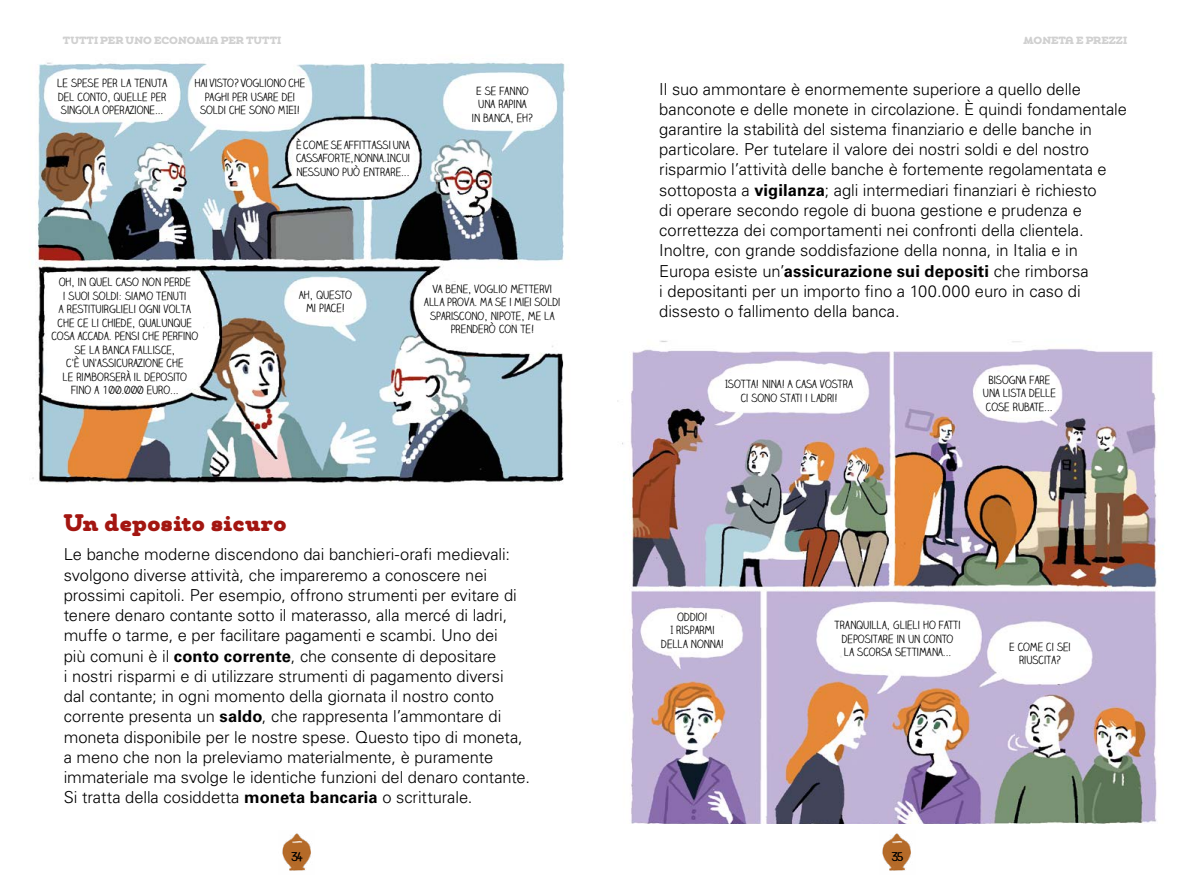
<style>
.page{position:relative;width:1191px;height:893px;background:#fff}
.page>*{position:absolute;margin:0;border:0;box-sizing:border-box;transform-origin:0 0}
.t1{font:900 24px "Chennai Slab";letter-spacing:.02em;color:#a31611}
.t2{font:300 16.5px/20.2px "Univers LT Std";letter-spacing:-.005em;color:#000}
.t3{font:12px "Claire Hand";color:#000}
.t4{font:11.25px/13.5px "Claire Hand";color:#000;text-align:center}
.t5{font:900 10.5px "Chennai Slab";color:#d0d0d0}
.s1{font-weight:700}
</style>
<div class="page">
<img style="left:32px;top:62px;width:533px;height:423px">
<img style="left:282px;top:833px;width:29px;height:38px">
<img style="left:882px;top:833px;width:29px;height:38px">
<img style="left:617px;top:340px;width:542px;height:484px">
<p class="t5" style="left:63px;top:32px;width:220px">TUTTI PER UNO ECONOMIA PER TUTTI</p>
<p class="t5" style="left:1023px;top:32px;width:105px">MONETA E PREZZI</p>
<p class="t4" style="left:57px;top:76px;width:111px;text-align:justify">LE SPESE PER LA TENUTA DEL CONTO, QUELLE PER SINGOLA OPERAZIONE...</p>
<p class="t4" style="left:195px;top:76px;width:112px">HAI VISTO? VOGLIONO CHE<br>PAGHI PER USARE DEI<br>SOLDI CHE SONO MIEI!</p>
<p class="t4" style="left:296px;top:138px;width:115px;text-align:justify">È COME SE AFFITTASSI UNA CASSAFORTE, NONNA. IN CUI NESSUNO PUÒ ENTRARE...</p>
<p class="t4" style="left:472px;top:84px;width:62px">E SE FANNO<br>UNA RAPINA<br>IN BANCA, EH?</p>
<p class="t4" style="left:52px;top:275px;width:148px">OH, IN QUEL CASO NON PERDE<br>I SUOI SOLDI: SIAMO TENUTI<br>A RESTITUIRGLIELI OGNI VOLTA<br>CHE CE LI CHIEDE, QUALUNQUE<br>COSA ACCADA. PENSI CHE PERFINO<br>SE LA BANCA FALLISCE,<br>C’È UN’ASSICURAZIONE CHE<br>LE RIMBORSERÀ IL DEPOSITO<br>FINO A 100.000 EURO...</p>
<p class="t4" style="left:299px;top:288px;width:54px">AH, QUESTO<br>MI PIACE!</p>
<p class="t4" style="left:424px;top:282px;width:138px">VA BENE, VOGLIO METTERVI<br>ALLA PROVA. MA SE I MIEI SOLDI<br>SPARISCONO, NIPOTE, ME LA<br>PRENDERÒ CON TE!</p>
<h1 class="t1" style="left:64px;top:505px;width:224px">Un deposito sicuro</h1>
<p class="t2" style="left:64px;top:544px;width:468px">Le banche moderne discendono dai banchieri-orafi medievali: svolgono diverse attività, che impareremo a conoscere nei prossimi capitoli. Per esempio, offrono strumenti per evitare di tenere denaro contante sotto il materasso, alla mercé di ladri, muffe o tarme, e per facilitare pagamenti e scambi. Uno dei<br>più comuni è il <span class="s1">conto corrente</span>, che consente di depositare<br>i nostri risparmi e di utilizzare strumenti di pagamento diversi<br>dal contante; in ogni momento della giornata il nostro conto corrente presenta un <span class="s1">saldo</span>, che rappresenta l’ammontare di moneta disponibile per le nostre spese. Questo tipo di moneta, a meno che non la preleviamo materialmente, è puramente immateriale ma svolge le identiche funzioni del denaro contante.<br>Si tratta della cosiddetta <span class="s1">moneta bancaria</span> o scritturale.</p>
<p class="t2" style="left:659px;top:79px;width:469px">Il suo ammontare è enormemente superiore a quello delle banconote e delle monete in circolazione. È quindi fondamentale garantire la stabilità del sistema finanziario e delle banche in particolare. Per tutelare il valore dei nostri soldi e del nostro risparmio l’attività delle banche è fortemente regolamentata e sottoposta a <span class="s1">vigilanza</span>; agli intermediari finanziari è richiesto<br>di operare secondo regole di buona gestione e prudenza e correttezza dei comportamenti nei confronti della clientela.<br>Inoltre, con grande soddisfazione della nonna, in Italia e in Europa esiste un’<span class="s1">assicurazione sui depositi</span> che rimborsa<br>i depositanti per un importo fino a 100.000 euro in caso di dissesto o fallimento della banca.</p>
<p class="t4" style="left:725px;top:377px;width:129px">ISOTTA! NINA! A CASA VOSTRA<br>CI SONO STATI I LADRI!</p>
<p class="t4" style="left:983px;top:373px;width:74px">BISOGNA FARE<br>UNA LISTA DELLE<br>COSE RUBATE...</p>
<p class="t4" style="left:661px;top:610px;width:64px">ODDIO!<br>I RISPARMI<br>DELLA NONNA!</p>
<p class="t4" style="left:834px;top:618px;width:128px">TRANQUILLA, GLIELI HO FATTI<br>DEPOSITARE IN UN CONTO<br>LA SCORSA SETTIMANA...</p>
<p class="t4" style="left:1009px;top:640px;width:63px">E COME CI SEI<br>RIUSCITA?</p>
<p class="t3" style="left:291px;top:849px;width:13px">34</p>
<p class="t3" style="left:891px;top:849px;width:13px">35</p>
</div>
